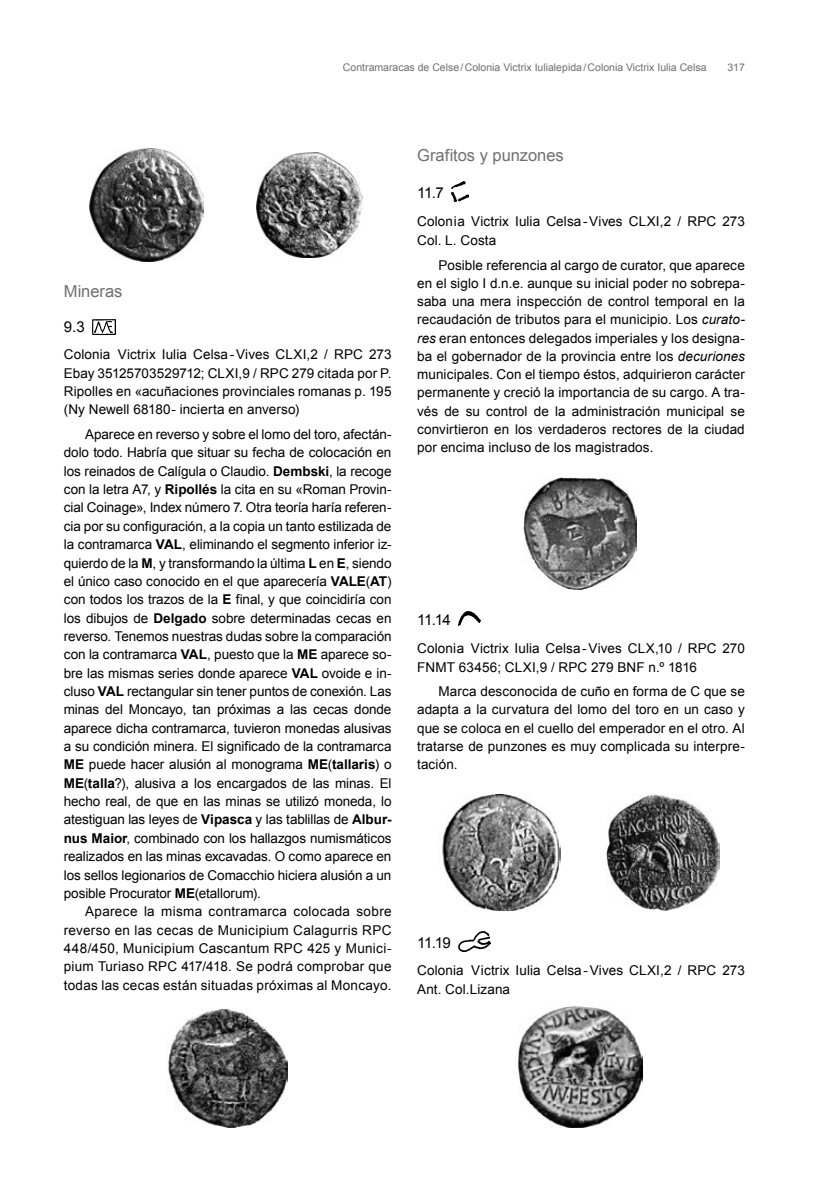
<style>
.page{position:relative;width:830px;height:1191px;background:#fff}
.page>*{position:absolute;margin:0;border:0;box-sizing:border-box;transform-origin:0 0}
.t1{font:16.5px "Arial";color:#706f6f}
.t2{font:15px "Arial";letter-spacing:-.085em;color:#000}
.t3{font:13.5px/18.3px "Arial";letter-spacing:.01em;color:#000;text-align:justify}
.t4{font:10.5px "Arial";color:#706f6f}
.s1{font-weight:700}
.s2{font-style:italic}
</style>
<div class="page">
<img style="left:89px;top:149px;width:114px;height:112px">
<img style="left:257px;top:153px;width:105px;height:104px">
<img style="left:92px;top:319px;width:24px;height:16px">
<img style="left:168px;top:1008px;width:120px;height:119px">
<img style="left:451px;top:181px;width:17px;height:20px">
<img style="left:523px;top:477px;width:113px;height:113px">
<img style="left:458px;top:612px;width:22px;height:13px">
<img style="left:442px;top:794px;width:118px;height:116px">
<img style="left:606px;top:794px;width:113px;height:116px">
<img style="left:458px;top:931px;width:32px;height:20px">
<img style="left:518px;top:1006px;width:123px;height:121px">
<p class="t4" style="left:343px;top:62px;width:365px">Contramaracas de Celse/Colonia Victrix Iulialepida/Colonia Victrix Iulia Celsa</p>
<p class="t4" style="left:727px;top:62px;width:19px">317</p>
<p class="t1" style="left:64px;top:282px;width:60px">Mineras</p>
<p class="t2" style="left:64px;top:319px;width:22px">9.3</p>
<p class="t3" style="left:64px;top:345px;width:329px">Colonia Victrix Iulia Celsa-Vives CLXI,2 / RPC 273<br>Ebay 35125703529712; CLXI,9 / RPC 279 citada por P.<br>Ripolles en «acuñaciones provinciales romanas p. 195 (Ny Newell 68180- incierta en anverso)</p>
<p class="t3" style="left:64px;top:425px;width:329px;text-indent:21px">Aparece en reverso y sobre el lomo del toro, afectán&shy;dolo todo. Habría que situar su fecha de colocación en los reinados de Calígula o Claudio. <span class="s1">Dembski</span>, la recoge con la letra A7, y <span class="s1">Ripollés</span> la cita en su «Roman Provin&shy;cial Coinage», Index número 7. Otra teoría haría referen&shy;cia por su configuración, a la copia un tanto estilizada de la contramarca <span class="s1">VAL</span>, eliminando el segmento inferior iz&shy;quierdo de la <span class="s1">M</span>, y transformando la última <span class="s1">L</span> en <span class="s1">E</span>, siendo el único caso conocido en el que aparecería <span class="s1">VALE</span>(<span class="s1">AT</span>) con todos los trazos de la <span class="s1">E</span> final, y que coincidiría con los dibujos de <span class="s1">Delgado</span> sobre determinadas cecas en reverso. Tenemos nuestras dudas sobre la comparación con la contramarca <span class="s1">VAL</span>, puesto que la <span class="s1">ME</span> aparece so&shy;bre las mismas series donde aparece <span class="s1">VAL</span> ovoide e in&shy;cluso <span class="s1">VAL</span> rectangular sin tener puntos de conexión. Las minas del Moncayo, tan próximas a las cecas donde aparece dicha contramarca, tuvieron monedas alusivas a su condición minera. El significado de la contramarca <span class="s1">ME</span> puede hacer alusión al monograma <span class="s1">ME</span>(<span class="s1">tallaris</span>) o <span class="s1">ME</span>(<span class="s1">talla</span>?), alusiva a los encargados de las minas. El hecho real, de que en las minas se utilizó moneda, lo atestiguan las leyes de <span class="s1">Vipasca</span> y las tablillas de <span class="s1">Albur&shy;nus Maior</span>, combinado con los hallazgos numismáticos realizados en las minas excavadas. O como aparece en los sellos legionarios de Comacchio hiciera alusión a un posible Procurator <span class="s1">ME</span>(etallorum).</p>
<p class="t3" style="left:64px;top:902px;width:329px;text-indent:21px">Aparece la misma contramarca colocada sobre reverso en las cecas de Municipium Calagurris RPC 448/450, Municipium Cascantum RPC 425 y Munici&shy;pium Turiaso RPC 417/418. Se podrá comprobar que todas las cecas están situadas próximas al Moncayo.</p>
<p class="t1" style="left:417px;top:146px;width:148px">Grafitos y punzones</p>
<p class="t2" style="left:417px;top:185px;width:28px">11.7</p>
<p class="t3" style="left:417px;top:212px;width:329px;line-height:19px">Colonia Victrix Iulia Celsa-Vives CLXI,2 / RPC 273<br>Col. L. Costa</p>
<p class="t3" style="left:417px;top:256px;width:329px;text-indent:21px">Posible referencia al cargo de curator, que aparece en el siglo I d.n.e. aunque su inicial poder no sobrepa&shy;saba una mera inspección de control temporal en la recaudación de tributos para el municipio. Los <span class="s2">curato&shy;res</span> eran entonces delegados imperiales y los designa&shy;ba el gobernador de la provincia entre los <span class="s2">decuriones </span>municipales. Con el tiempo éstos, adquirieron carácter permanente y creció la importancia de su cargo. A tra&shy;vés de su control de la administración municipal se convirtieron en los verdaderos rectores de la ciudad por encima incluso de los magistrados.</p>
<p class="t2" style="left:417px;top:611px;width:35px">11.14</p>
<p class="t3" style="left:417px;top:638px;width:329px;line-height:19px">Colonia Victrix Iulia Celsa-Vives CLX,10 / RPC 270<br>FNMT 63456; CLXI,9 / RPC 279 BNF n.º 1816</p>
<p class="t3" style="left:417px;top:682px;width:329px;text-indent:21px">Marca desconocida de cuño en forma de C que se adapta a la curvatura del lomo del toro en un caso y que se coloca en el cuello del emperador en el otro. Al tratarse de punzones es muy complicada su interpre&shy;tación.</p>
<p class="t2" style="left:417px;top:934px;width:35px">11.19</p>
<p class="t3" style="left:417px;top:961px;width:329px;line-height:19px">Colonia Victrix Iulia Celsa-Vives CLXI,2 / RPC 273<br>Ant. Col.Lizana</p>
</div>
